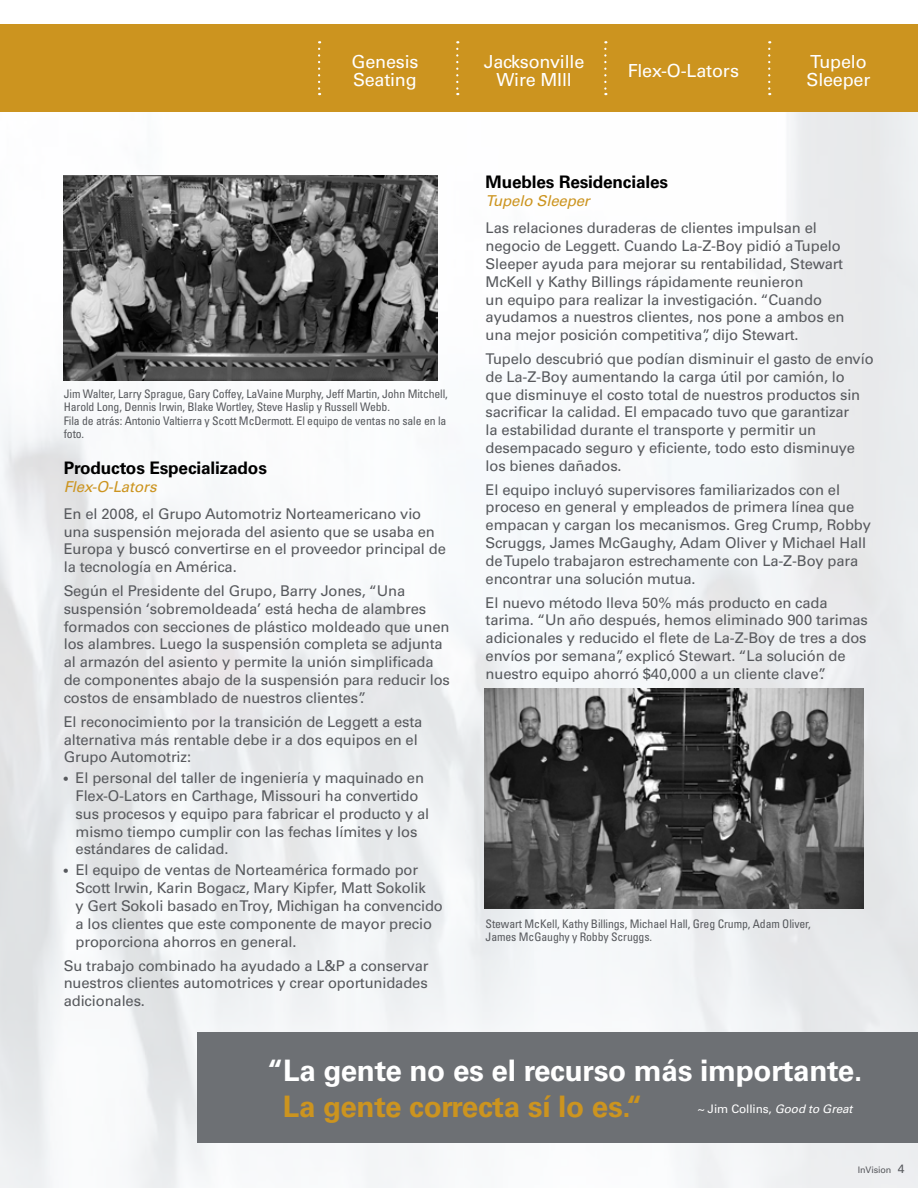
<style>
.page{position:relative;width:918px;height:1188px;background:#fff}
.page>*{position:absolute;margin:0;border:0;box-sizing:border-box;transform-origin:0 0}
.t1{font:700 29.55px "Univers";letter-spacing:-.01em;color:#fff}
.t2{font:700 29.55px "Univers";letter-spacing:-.01em;color:#cc941f}
.t3{font:18px/18px "Univers";letter-spacing:-.01em;color:#fff}
.t4{font:700 17.25px "Univers";letter-spacing:-.01em;color:#000}
.t5{font:italic 15px "Univers";letter-spacing:-.01em;color:#cc941f}
.t6{font:14.85px/17.7px "Univers";letter-spacing:-.01em;color:#57595d}
.t7{font:condensed 11.7px/13.2px "Univers";letter-spacing:-.01em;color:#57595d}
.t8{font:11.7px "Univers";letter-spacing:-.01em;color:#fff}
.t9{font:9px "Univers";letter-spacing:-.01em;color:#57595d}
.s1{font-size:11.7px}
.s2{font-style:italic}
.s3{font-size:12px}
</style>
<div class="page">
<img style="left:0;top:111px;width:918px;height:1077px">
<div style="left:0;top:24px;width:918px;height:87px;background:#cc941f"></div>
<img style="left:64px;top:176px;width:374px;height:204px">
<img style="left:484px;top:688px;width:380px;height:221px">
<div style="left:198px;top:1033px;width:720px;height:110px;background:#6d7074"></div>
<svg style="left:456px;top:49px;width:2px;height:46px"></svg>
<svg style="left:604px;top:49px;width:3px;height:46px"></svg>
<svg style="left:768px;top:49px;width:2px;height:46px"></svg>
<svg style="left:318px;top:49px;width:2px;height:46px"></svg>
<p class="t3" style="left:352px;top:52px;width:68px">Genesis<br>Seating</p>
<p class="t3" style="left:484px;top:52px;width:102px;text-align:center">Jacksonville<br>Wire MIll</p>
<p class="t3" style="left:628px;top:61px;width:113px">Flex-O-Lators</p>
<p class="t3" style="left:807px;top:52px;width:65px">Tupelo<br>Sleeper</p>
<p class="t7" style="left:64px;top:387px;width:386px">Jim Walter, Larry Sprague, Gary Coffey, LaVaine Murphy, Jeff Martin, John Mitchell, Harold Long, Dennis Irwin, Blake Wortley, Steve Haslip y Russell Webb.<br>Fila de atrás: Antonio Valtierra y Scott McDermott. El equipo de ventas no sale en la foto.</p>
<p class="t4" style="left:64px;top:458px;width:205px">Productos Especializados</p>
<p class="t5" style="left:64px;top:478px;width:94px">Flex-O-Lators</p>
<p class="t6" style="left:64px;top:505px;width:384px">En el 2008, el Grupo Automotriz Norteamericano vio una suspensión mejorada del asiento que se usaba en Europa y buscó convertirse en el proveedor principal de la tecnología en América.</p>
<p class="t6" style="left:64px;top:582px;width:388px">Según el Presidente del Grupo, Barry Jones, “Una suspensión ‘sobremoldeada’ está hecha de alambres formados con secciones de plástico moldeado que unen los alambres. Luego la suspensión completa se adjunta al armazón del asiento y permite la unión simplificada de componentes abajo de la suspensión para reducir los costos de ensamblado de nuestros clientes”.</p>
<p class="t6" style="left:64px;top:713px;width:360px">El reconocimiento por la transición de Leggett a esta alternativa más rentable debe ir a dos equipos en el<br>Grupo Automotriz:</p>
<p class="t6" style="left:76px;top:769px;width:355px;text-indent:-12px"><span class="s1">•</span> El personal del taller de ingeniería y maquinado en Flex-O-Lators en Carthage, Missouri ha convertido sus procesos y equipo para fabricar el producto y al mismo tiempo cumplir con las fechas límites y los estándares de calidad.</p>
<p class="t6" style="left:76px;top:861px;width:369px;text-indent:-12px"><span class="s1">•</span> El equipo de ventas de Norteamérica formado por Scott Irwin, Karin Bogacz, Mary Kipfer, Matt Sokolik<br>y Gert Sokoli basado en Troy, Michigan ha convencido a los clientes que este componente de mayor precio proporciona ahorros en general.</p>
<p class="t6" style="left:64px;top:957px;width:366px;text-align:justify">Su trabajo combinado ha ayudado a L&amp;P a conservar nuestros clientes automotrices y crear oportunidades adicionales.</p>
<p class="t4" style="left:486px;top:172px;width:184px">Muebles Residenciales</p>
<p class="t5" style="left:486px;top:192px;width:106px">Tupelo Sleeper</p>
<p class="t6" style="left:486px;top:219px;width:361px">Las relaciones duraderas de clientes impulsan el negocio de Leggett. Cuando La-Z-Boy pidió a Tupelo Sleeper ayuda para mejorar su rentabilidad, Stewart McKell y Kathy Billings rápidamente reunieron<br>un equipo para realizar la investigación. “Cuando ayudamos a nuestros clientes, nos pone a ambos en una mejor posición competitiva”, dijo Stewart.</p>
<p class="t6" style="left:486px;top:350px;width:390px">Tupelo descubrió que podían disminuir el gasto de envío de La-Z-Boy aumentando la carga útil por camión, lo que disminuye el costo total de nuestros productos sin sacrificar la calidad. El empacado tuvo que garantizar<br>la estabilidad durante el transporte y permitir un desempacado seguro y eficiente, todo esto disminuye los bienes dañados.</p>
<p class="t6" style="left:486px;top:481px;width:387px">El equipo incluyó supervisores familiarizados con el proceso en general y empleados de primera línea que empacan y cargan los mecanismos. Greg Crump, Robby Scruggs, James McGaughy, Adam Oliver y Michael Hall de Tupelo trabajaron estrechamente con La-Z-Boy para encontrar una solución mutua.</p>
<p class="t6" style="left:486px;top:594px;width:384px">El nuevo método lleva 50% más producto en cada tarima. “Un año después, hemos eliminado 900 tarimas adicionales y reducido el flete de La-Z-Boy de tres a dos envíos por semana”, explicó Stewart. “La solución de nuestro equipo ahorró $40,000 a un cliente clave”.</p>
<p class="t7" style="left:486px;top:917px;width:327px">Stewart McKell, Kathy Billings, Michael Hall, Greg Crump, Adam Oliver,<br>James McGaughy y Robby Scruggs.</p>
<h1 class="t1" style="left:267px;top:1053px;width:597px">“La gente no es el recurso más importante.</h1>
<h1 class="t2" style="left:283px;top:1089px;width:361px">La gente correcta sí lo es.“</h1>
<p class="t8" style="left:698px;top:1102px;width:156px">~ Jim Collins, <span class="s2">Good to Great</span></p>
<p class="t9" style="left:858px;top:1165px;width:48px">InVision <span class="s3">4</span></p>
</div>
